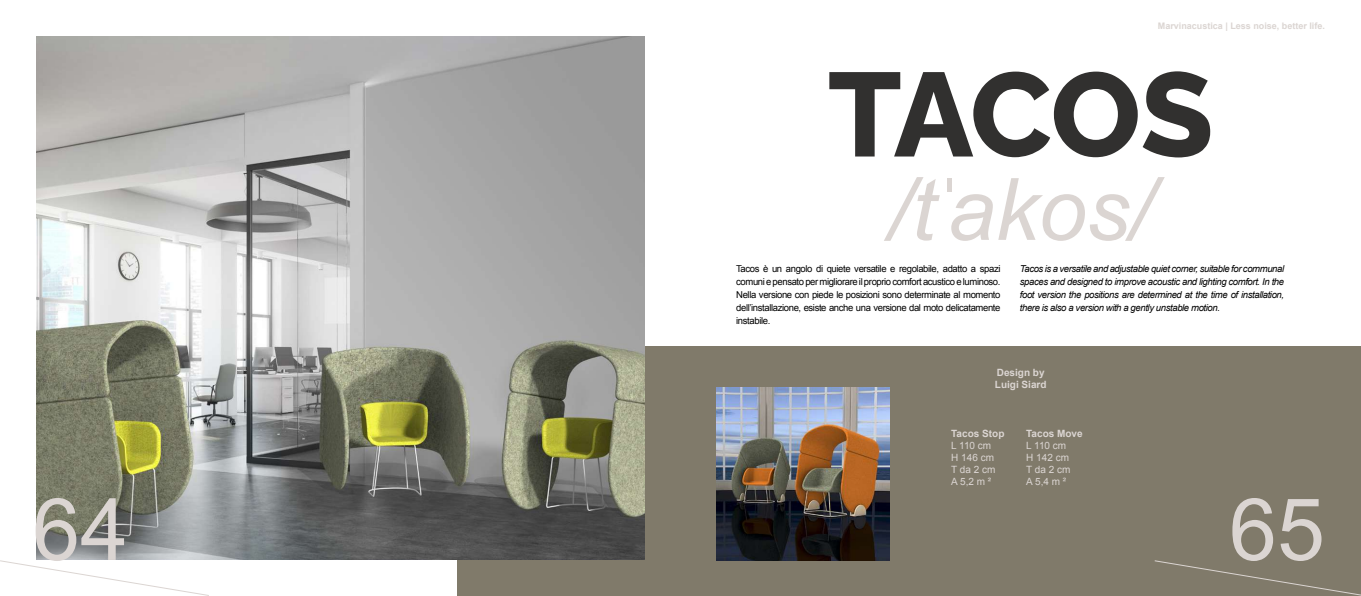
<style>
.page{position:relative;width:1361px;height:596px;background:#fff}
.page>*{position:absolute;margin:0;border:0;box-sizing:border-box;transform-origin:0 0}
.t1{font:800 118.8px "Raleway";letter-spacing:-.02em;color:#31302f}
.t2{font:italic 86.1px "Arial";color:#dbd5d2}
.t3{font:86.1px "Arial";color:#dbd5d2}
.t4{font:10px/12px "Arial";color:#dbd5d2}
.t5{font:700 10px/12px "Arial";color:#dbd5d2}
.t6{font:9.5px/13px "Arial";letter-spacing:-.04em;color:#000;text-align:justify}
.t7{font:italic 9.5px/13px "Arial";letter-spacing:-.04em;color:#000;text-align:justify}
.t8{font:700 9px "Arial";color:#dbd5d2}
</style>
<div class="page">
<div style="left:458px;top:346px;width:903px;height:249px;background:#807a6a"></div>
<img style="left:36px;top:36px;width:608px;height:523px">
<img style="left:716px;top:387px;width:173px;height:173px">
<svg style="left:1154px;top:560px;width:207px;height:35px"></svg>
<svg style="left:0;top:559px;width:210px;height:36px"></svg>
<p class="t8" style="left:1158px;top:20px;width:169px">Marvinacustica | Less noise, better life.</p>
<h1 class="t1" style="left:828px;top:20px;width:387px">TACOS</h1>
<h2 class="t2" style="left:888px;top:154px;width:267px">/tˈakos/</h2>
<p class="t6" style="left:736px;top:262px;width:266px">Tacos è un angolo di quiete versatile e regolabile, adatto a spazi comuni e pensato per migliorare il proprio comfort acustico e luminoso.<br>Nella versione con piede le posizioni sono determinate al momento dell’installazione, esiste anche una versione dal moto delicatamente instabile.</p>
<p class="t7" style="left:1020px;top:262px;width:266px">Tacos is a versatile and adjustable quiet corner, suitable for communal spaces and designed to improve acoustic and lighting comfort. In the foot version the positions are determined at the time of installation, there is also a version with a gently unstable motion.</p>
<p class="t5" style="left:995px;top:366px;width:53px">Design by<br>Luigi Siard</p>
<p class="t5" style="left:951px;top:428px;width:55px">Tacos Stop</p>
<p class="t4" style="left:951px;top:439px;width:46px">L 110 cm<br>H 146 cm<br>T da 2 cm<br>A 5,2 m ²</p>
<p class="t5" style="left:1026px;top:428px;width:58px">Tacos Move</p>
<p class="t4" style="left:1026px;top:439px;width:46px">L 110 cm<br>H 142 cm<br>T da 2 cm<br>A 5,4 m ²</p>
<h2 class="t3" style="left:32px;top:473px;width:97px">64</h2>
<h2 class="t3" style="left:1229px;top:473px;width:97px">65</h2>
</div>
